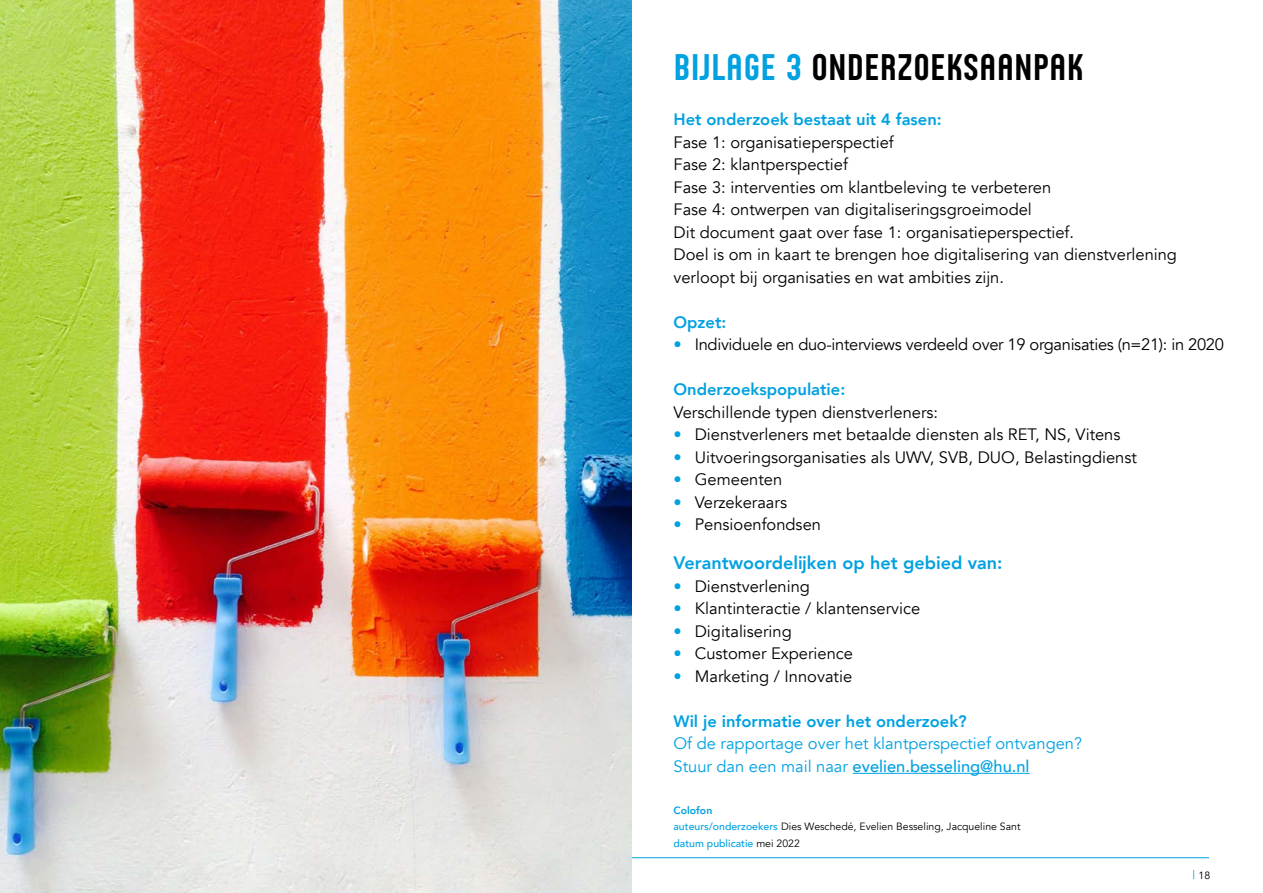
<style>
.page{position:relative;width:1263px;height:893px;background:#fff}
.page>*{position:absolute;margin:0;border:0;box-sizing:border-box;transform-origin:0 0}
.t1{font:37.5px "Husans";color:#000}
.t2{font:800 18px "Avenir";color:#00a1e1}
.t3{font:16.5px/22.5px "Avenir";color:#000}
.t4{font:16.5px/22.5px "Avenir";color:#00a1e1}
.t5{font:800 16.5px "Avenir";color:#00a1e1}
.t6{font:16.5px "Avenir";letter-spacing:-.02em;color:#000}
.t7{font:10.5px/16.5px "Avenir";color:#000}
.s1{color:#00a1e1}
.s2{font-weight:500;color:#00a1e1}
.s3{font-weight:500}
.s4{font-weight:800;color:#00a1e1}
.s5{font-size:12px;color:#00a1e1}
</style>
<div class="page">
<hr style="left:54px;top:857px;width:1155px;height:1px;background:#00a1e1">
<hr style="left:852px;top:773px;width:177px;height:1px;background:#00a1e1">
<img style="left:0;top:0;width:631px;height:893px">
<h1 class="t1" style="left:673px;top:46px;width:412px"><span class="s1">BIJLAGE 3</span> ONDERZOEKSAANPAK</h1>
<p class="t5" style="left:673px;top:107px;width:270px">Het onderzoek bestaat uit 4 fasen:</p>
<p class="t3" style="left:673px;top:131px;width:505px">Fase 1: organisatieperspectief<br>Fase 2: klantperspectief<br>Fase 3: interventies om klantbeleving te verbeteren<br>Fase 4: ontwerpen van digitaliseringsgroeimodel<br>Dit document gaat over fase 1: organisatieperspectief.<br>Doel is om in kaart te brengen hoe digitalisering van dienstverlening verloopt bij organisaties en wat ambities zijn.</p>
<p class="t5" style="left:673px;top:309px;width:54px">Opzet:</p>
<p class="t6" style="left:673px;top:335px;width:552px"><span class="s2">•</span> Individuele en duo-interviews verdeeld over 19 organisaties (n=21): in 2020</p>
<p class="t5" style="left:673px;top:377px;width:173px">Onderzoekspopulatie:</p>
<p class="t3" style="left:673px;top:401px;width:266px">Verschillende typen dienstverleners:</p>
<p class="t3" style="left:673px;top:424px;width:448px"><span class="s2">•</span> Dienstverleners met betaalde diensten als RET, NS, Vitens</p>
<p class="t3" style="left:673px;top:446px;width:465px"><span class="s2">•</span> Uitvoeringsorganisaties als UWV, SVB, DUO, Belastingdienst</p>
<p class="t3" style="left:673px;top:469px;width:110px"><span class="s2">•</span> Gemeenten</p>
<p class="t3" style="left:673px;top:491px;width:115px"><span class="s2">•</span> Verzekeraars</p>
<p class="t3" style="left:673px;top:514px;width:149px"><span class="s2">•</span> Pensioenfondsen</p>
<p class="t2" style="left:673px;top:549px;width:331px">Verantwoordelijken op het gebied van:</p>
<p class="t3" style="left:673px;top:575px;width:138px"><span class="s2">•</span> Dienstverlening</p>
<p class="t3" style="left:673px;top:598px;width:248px"><span class="s2">•</span> Klantinteractie / klantenservice</p>
<p class="t3" style="left:673px;top:620px;width:120px"><span class="s2">•</span> Digitalisering</p>
<p class="t3" style="left:673px;top:643px;width:181px"><span class="s2">•</span> Customer Experience</p>
<p class="t3" style="left:673px;top:665px;width:180px"><span class="s2">•</span> Marketing / Innovatie</p>
<p class="t5" style="left:673px;top:708px;width:295px">Wil je informatie over het onderzoek?</p>
<p class="t4" style="left:673px;top:733px;width:410px">Of de rapportage over het klantperspectief ontvangen?<br>Stuur dan een mail naar <span class="s3">evelien.besseling@hu.nl</span></p>
<p class="t7" style="left:673px;top:802px;width:349px"><span class="s4">Colofon<br></span><span class="s2">auteurs/onderzoekers</span> Dies Weschedé, Evelien Besseling, Jacqueline Sant <span class="s2">datum publicatie</span> mei 2022</p>
<p class="t7" style="left:1192px;top:867px;width:19px"><span class="s5">|</span> 18</p>
</div>
